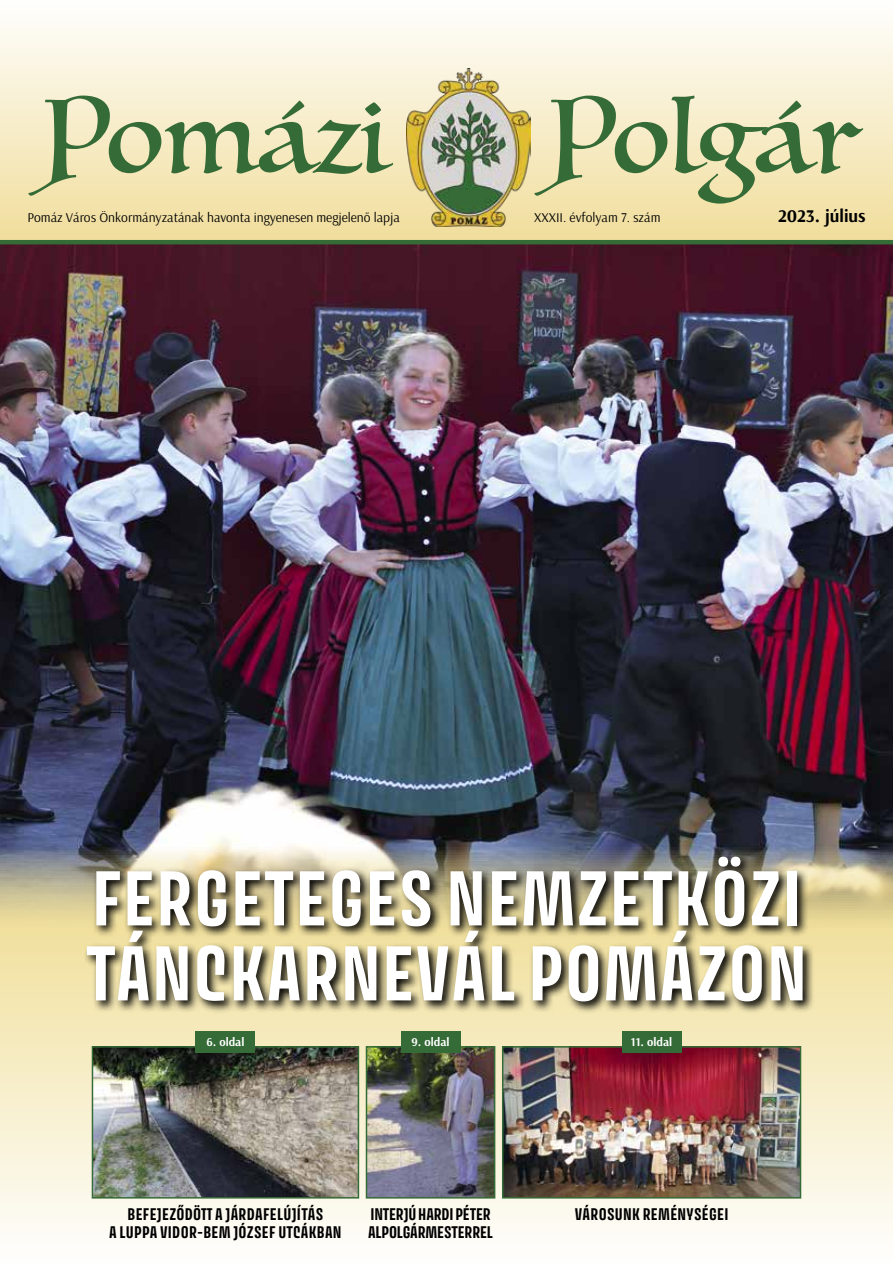
<style>
.page{position:relative;width:893px;height:1263px;background:#fff}
.page>*{position:absolute;margin:0;border:0;box-sizing:border-box;transform-origin:0 0}
.t1{font:100.65px "Luminari";color:#356b36}
.t2{font:700 69px/75px "Avory I Latn";letter-spacing:.02em;color:#fff}
.t3{font:700 18px "Arsenal";color:#000}
.t4{font:700 15px "Avory I Latn";letter-spacing:.02em;color:#000}
.t5{font:700 15px/18px "Avory I Latn";letter-spacing:-.01em;color:#000}
.t6{font:13.5px "Arsenal";color:#000}
.t7{font:700 12px "Arsenal";color:#fff}
</style>
<div class="page">
<svg style="left:0;top:927px;width:893px;height:305px"></svg>
<div style="left:0;top:0;width:893px;height:248px;background:linear-gradient(to bottom,#fefefe,#f0dd99)"></div>
<img style="left:406px;top:68px;width:124px;height:158px">
<img style="left:0;top:244px;width:893px;height:683px">
<hr style="left:0;top:240px;width:893px;height:4px;background:#356b36">
<img style="left:505px;top:1049px;width:293px;height:146px">
<div style="left:502px;top:1046px;width:299px;height:152px;border:2px solid #356b36"></div>
<img style="left:95px;top:1049px;width:261px;height:146px">
<div style="left:92px;top:1046px;width:267px;height:152px;border:2px solid #356b36"></div>
<div style="left:622px;top:1031px;width:59px;height:21px;background:#356b36"></div>
<div style="left:196px;top:1031px;width:59px;height:21px;background:#356b36"></div>
<img style="left:369px;top:1049px;width:123px;height:146px">
<div style="left:366px;top:1046px;width:129px;height:152px;border:2px solid #356b36"></div>
<div style="left:401px;top:1031px;width:59px;height:21px;background:#356b36"></div>
<svg style="left:83px;top:853px;width:732px;height:161px;background:#918969"></svg>
<h1 class="t1" style="left:44px;top:51px;width:344px">Pomázi</h1>
<h1 class="t1" style="left:550px;top:51px;width:310px">Polgár</h1>
<p class="t6" style="left:27px;top:210px;width:374px">Pomáz Város Önkormányzatának havonta ingyenesen megjelenő lapja</p>
<p class="t6" style="left:534px;top:210px;width:128px">XXXII. évfolyam 7. szám</p>
<h3 class="t3" style="left:778px;top:205px;width:89px">2023. július</h3>
<h2 class="t2" style="left:86px;top:861px;width:723px">FERGETEGES NEMZETKÖZI<br>TÁNCKARNEVÁL POMÁZON</h2>
<p class="t7" style="left:206px;top:1035px;width:40px">6. oldal</p>
<p class="t7" style="left:631px;top:1035px;width:43px">11. oldal</p>
<p class="t7" style="left:412px;top:1035px;width:40px">9. oldal</p>
<p class="t4" style="left:128px;top:1204px;width:197px">BEFEJEZŐDÖTT A JÁRDAFELÚJÍTÁS</p>
<p class="t4" style="left:575px;top:1204px;width:155px">VÁROSUNK REMÉNYSÉGEI</p>
<p class="t4" style="left:109px;top:1222px;width:234px">A LUPPA VIDOR-BEM JÓZSEF UTCÁKBAN</p>
<p class="t5" style="left:368px;top:1205px;width:126px">INTERJÚ HARDI PÉTER<br>ALPOLGÁRMESTERREL</p>
</div>
